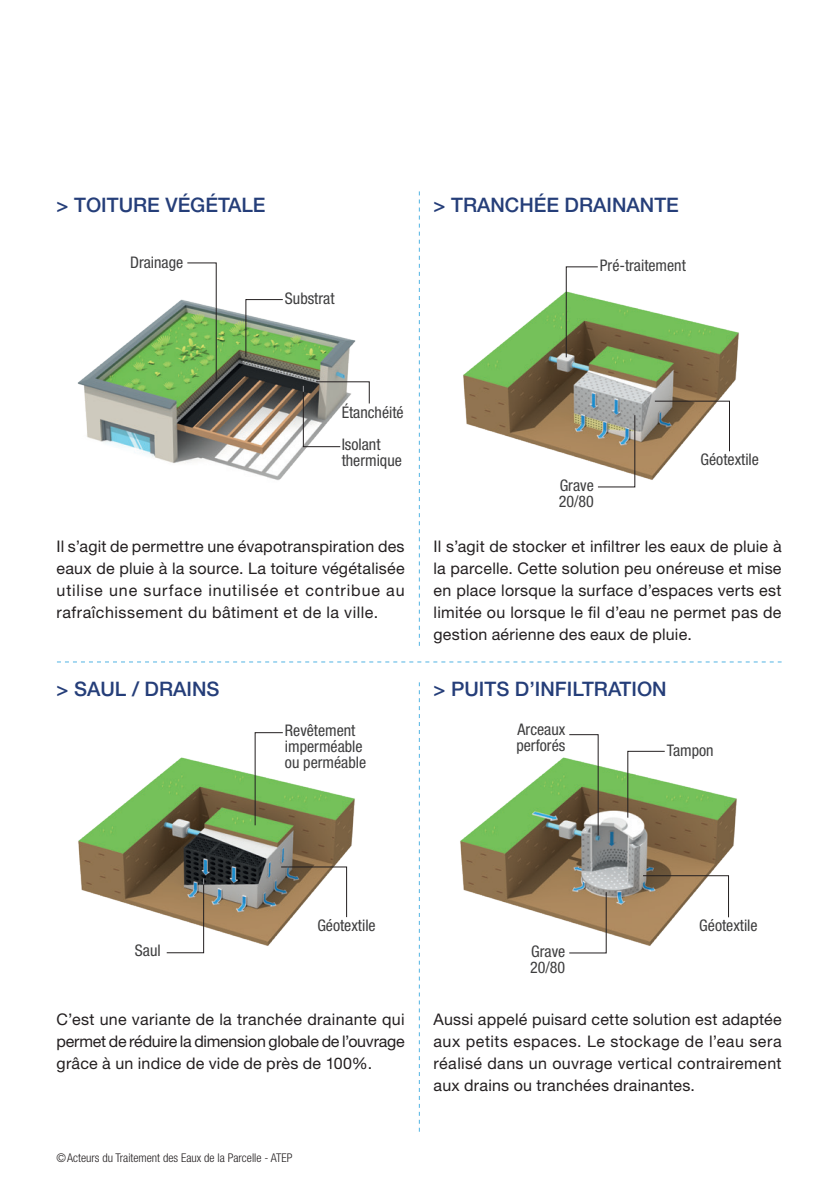
<style>
.page{position:relative;width:840px;height:1191px;background:#fff}
.page>*{position:absolute;margin:0;border:0;box-sizing:border-box;transform-origin:0 0}
.t1{font:500 20px "Helvetica Neue LT Pro";color:#253e79}
.t2{font:16px/22px "Helvetica Neue LT Pro";letter-spacing:.02em;color:#231f20;text-align:justify}
.t3{font:condensed 16px/16px "Helvetica Neue LT Pro";color:#3e3e3f}
.t4{font:300 condensed 12px "Helvetica Neue LT Pro";color:#231f20}
</style>
<div class="page">
<svg style="left:418px;top:191px;width:1px;height:455px"></svg>
<svg style="left:418px;top:682px;width:1px;height:449px"></svg>
<svg style="left:57px;top:661px;width:724px;height:1px"></svg>
<img style="left:78px;top:757px;width:277px;height:197px">
<img style="left:463px;top:292px;width:276px;height:196px">
<svg style="left:254px;top:732px;width:29px;height:94px"></svg>
<svg style="left:597px;top:415px;width:38px;height:72px"></svg>
<svg style="left:280px;top:866px;width:67px;height:51px"></svg>
<svg style="left:654px;top:401px;width:75px;height:51px"></svg>
<svg style="left:565px;top:266px;width:33px;height:92px"></svg>
<img style="left:77px;top:281px;width:293px;height:200px">
<img style="left:460px;top:734px;width:277px;height:220px">
<svg style="left:245px;top:299px;width:38px;height:58px"></svg>
<svg style="left:627px;top:751px;width:37px;height:67px"></svg>
<svg style="left:187px;top:262px;width:29px;height:119px"></svg>
<svg style="left:568px;top:734px;width:30px;height:102px"></svg>
<svg style="left:568px;top:891px;width:38px;height:62px"></svg>
<svg style="left:642px;top:875px;width:86px;height:42px"></svg>
<svg style="left:303px;top:381px;width:66px;height:66px"></svg>
<svg style="left:166px;top:878px;width:38px;height:75px"></svg>
<p class="t1" style="left:57px;top:193px;width:210px">&gt; TOITURE VÉGÉTALE</p>
<p class="t1" style="left:433px;top:193px;width:247px">&gt; TRANCHÉE DRAINANTE</p>
<p class="t3" style="left:130px;top:254px;width:55px">Drainage</p>
<p class="t3" style="left:285px;top:290px;width:51px">Substrat</p>
<p class="t3" style="left:599px;top:257px;width:87px">Pré-traitement</p>
<p class="t3" style="left:341px;top:396px;width:63px;line-height:31.8px">Étanchéité<br>Isolant</p>
<p class="t3" style="left:341px;top:452px;width:62px">thermique</p>
<p class="t2" style="left:57px;top:535px;width:349px">Il s’agit de permettre une évapotranspiration des eaux de pluie à la source. La toiture végétalisée utilise une surface inutilisée et contribue au rafraîchissement du bâtiment et de la ville.</p>
<p class="t3" style="left:558px;top:477px;width:37px">Grave<br>20/80</p>
<p class="t3" style="left:700px;top:451px;width:60px">Géotextile</p>
<p class="t2" style="left:433px;top:535px;width:349px">Il s’agit de stocker et infiltrer les eaux de pluie à la parcelle. Cette solution peu onéreuse et mise en place lorsque la surface d’espaces verts est limitée ou lorsque le fil d’eau ne permet pas de gestion aérienne des eaux de pluie.</p>
<p class="t1" style="left:57px;top:677px;width:164px">&gt; SAUL / DRAINS</p>
<p class="t1" style="left:433px;top:677px;width:234px">&gt; PUITS D’INFILTRATION</p>
<p class="t3" style="left:285px;top:722px;width:83px">Revêtement imperméable ou perméable</p>
<p class="t3" style="left:516px;top:721px;width:50px">Arceaux perforés</p>
<p class="t3" style="left:666px;top:742px;width:48px">Tampon</p>
<p class="t3" style="left:317px;top:917px;width:60px">Géotextile</p>
<p class="t3" style="left:699px;top:917px;width:60px">Géotextile</p>
<p class="t3" style="left:135px;top:942px;width:27px">Saul</p>
<p class="t3" style="left:530px;top:943px;width:37px">Grave<br>20/80</p>
<p class="t2" style="left:57px;top:1008px;width:349px">C’est une variante de la tranchée drainante qui permet de réduire la dimension globale de l’ouvrage grâce à un indice de vide de près de 100%.</p>
<p class="t2" style="left:433px;top:1008px;width:349px">Aussi appelé puisard cette solution est adaptée aux petits espaces. Le stockage de l’eau sera réalisé dans un ouvrage vertical contrairement aux drains ou tranchées drainantes.</p>
<p class="t4" style="left:57px;top:1150px;width:237px">©Acteurs du Traitement des Eaux de la Parcelle - ATEP</p>
</div>
